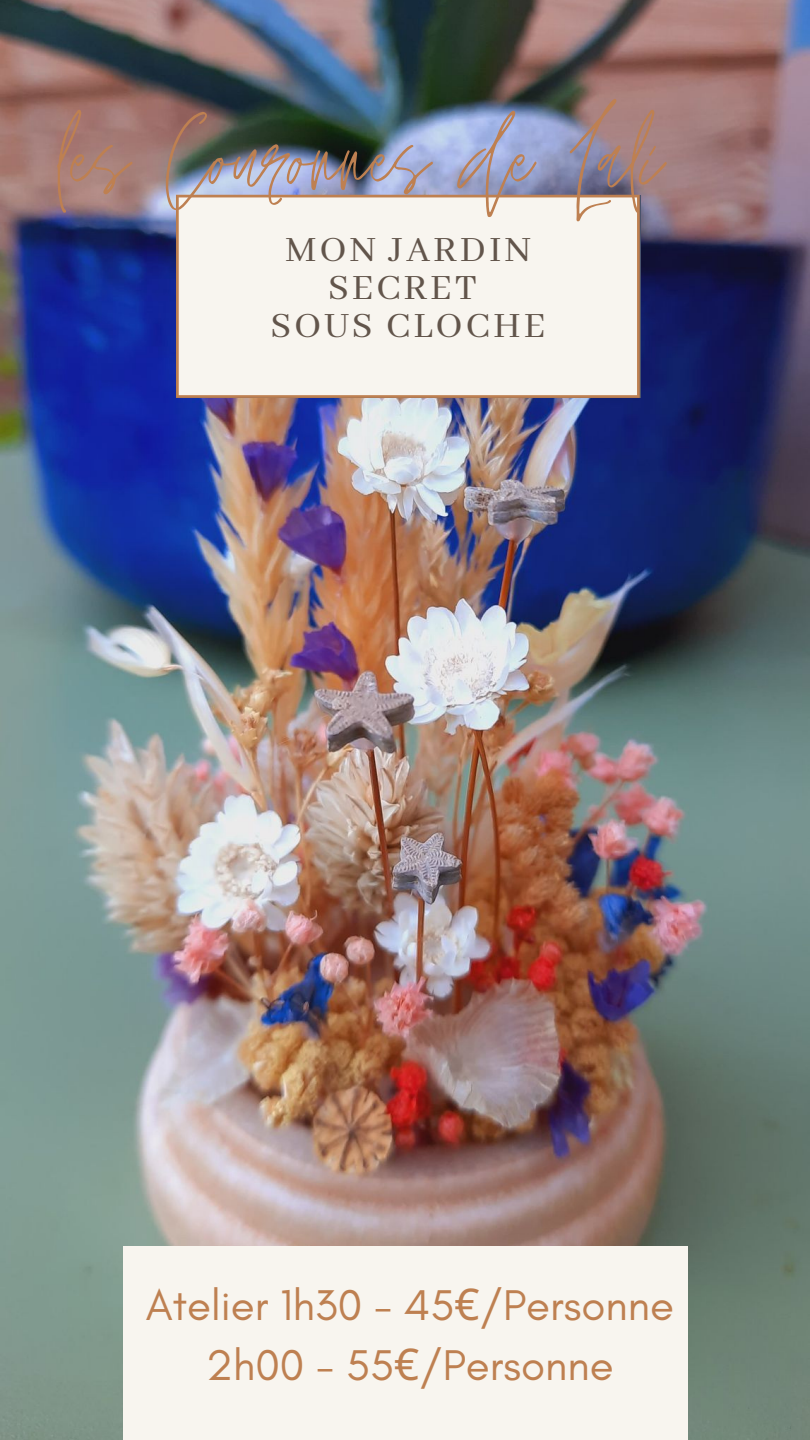
<style>
.page{position:relative;width:810px;height:1440px;background:#fff}
.page>*{position:absolute;margin:0;border:0;box-sizing:border-box;transform-origin:0 0}
.t1{font:146.9px "Jonathan";color:#be8051}
.t2{font:43.8px/60.8px "Glacial Indifference";color:#be8051;text-align:center}
.t3{font:39.6px/38px "Abhaya Libre";letter-spacing:.075em;color:#62554b;text-align:center}
.s1{font-family:"Noto Sans"}
</style>
<div class="page">
<img style="left:0;top:0;width:810px;height:1440px">
<div style="left:176px;top:195px;width:464px;height:203px;background:#f8f5ef"></div>
<div style="left:123px;top:1246px;width:565px;height:194px;background:#f8f5ef"></div>
<h1 class="t1" style="left:57px;top:77px;width:608px">les Couronnes de Lali</h1>
<p class="t3" style="left:270px;top:232px;width:276px">MON JARDIN<br>SECRET<br>SOUS CLOCHE</p>
<p class="t2" style="left:146px;top:1274px;width:530px">Atelier 1h30 - 45<span class="s1">€</span>/Personne<br>2h00 - 55<span class="s1">€</span>/Personne</p>
</div>
